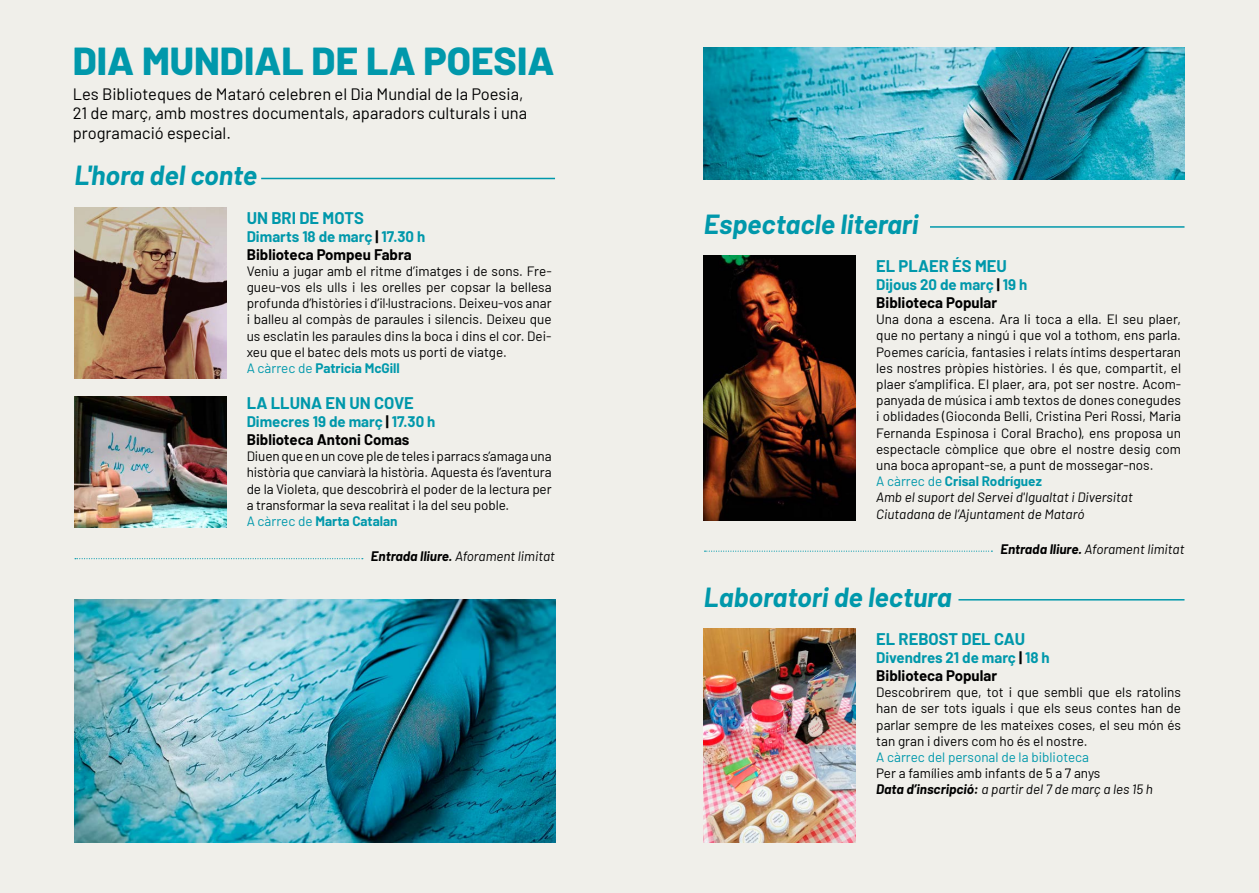
<style>
.page{position:relative;width:1259px;height:893px;background:#f0efea}
.page>*{position:absolute;margin:0;border:0;box-sizing:border-box;transform-origin:0 0}
.t1{font:800 39px "Barlow";color:#0098ab}
.t2{font:italic 700 27px "Barlow";color:#0098ab}
.t3{font:16.5px/19.8px "Barlow";color:#000}
.t4{font:700 16.5px "Barlow";color:#0098ab}
.t5{font:700 15px/18px "Barlow";color:#0098ab}
.t6{font:700 15px/18px "Barlow";color:#000}
.t7{font:13.5px/16.2px "Barlow";color:#000}
.t8{font:italic 13.5px "Barlow";color:#000}
.t9{font:13.5px "Barlow";color:#0098ab}
.s1{color:#0098ab}
.s2{font-family:"Program OT"}
.s3{font-weight:700;color:#0098ab}
.s4{color:#000}
.s5{font-weight:700}
.s6{font-style:italic}
.s7{font-weight:700;font-style:italic}
</style>
<div class="page">
<img style="left:704px;top:48px;width:480px;height:132px">
<img style="left:74px;top:207px;width:152px;height:171px">
<img style="left:74px;top:396px;width:152px;height:132px">
<hr style="left:261px;top:178px;width:294px;height:1px;background:#0098ab">
<img style="left:704px;top:256px;width:151px;height:264px">
<hr style="left:930px;top:226px;width:254px;height:2px;background:#0098ab">
<img style="left:704px;top:628px;width:151px;height:215px">
<hr style="left:958px;top:599px;width:226px;height:1px;background:#0098ab">
<svg style="left:704px;top:551px;width:288px;height:1px"></svg>
<svg style="left:75px;top:558px;width:288px;height:1px"></svg>
<img style="left:74px;top:600px;width:481px;height:243px">
<h1 class="t1" style="left:73px;top:32px;width:483px">DIA MUNDIAL DE LA POESIA</h1>
<p class="t3" style="left:73px;top:83px;width:456px">Les Biblioteques de Mataró celebren el Dia Mundial de la Poesia,<br>21 de març, amb mostres documentals, aparadors culturals i una programació especial.</p>
<h2 class="t2" style="left:74px;top:156px;width:184px">L'hora del conte</h2>
<p class="t4" style="left:247px;top:205px;width:119px">UN BRI DE MOTS</p>
<p class="t6" style="left:247px;top:226px;width:180px"><span class="s1">Dimarts 18 de març</span> | <span class="s1">17.30 h<br></span>Biblioteca Pompeu Fabra</p>
<p class="t7" style="left:247px;top:262px;width:306px">Veniu a jugar amb el ritme d’imatges i de sons. Fre&shy;gueu-vos els ulls i les orelles per copsar la bellesa profunda d’històries i d’i<span class="s2">l·l</span>ustracions. Deixeu-vos anar i balleu al compàs de paraules i silencis. Deixeu que us esclatin les paraules dins la boca i dins el cor. Dei&shy;xeu que el batec dels mots us porti de viatge.<br><span class="s1">A càrrec de</span> <span class="s3">Patricia McGill</span></p>
<p class="t4" style="left:247px;top:391px;width:169px">LA LLUNA EN UN COVE</p>
<p class="t5" style="left:247px;top:411px;width:190px">Dimecres 19 de març <span class="s4">|</span> 17.30 h<br><span class="s4">Biblioteca Antoni Comas</span></p>
<p class="t7" style="left:247px;top:447px;width:306px">Diuen que en un cove ple de teles i parracs s’amaga una història que canviarà la història. Aquesta és l’aventura de la Violeta, que descobrirà el poder de la lectura per a transformar la seva realitat i la del seu poble.<br><span class="s1">A càrrec de</span> <span class="s3">Marta Catalan</span></p>
<p class="t8" style="left:371px;top:546px;width:186px"><span class="s5">Entrada lliure.</span> Aforament limitat</p>
<h2 class="t2" style="left:704px;top:204px;width:216px">Espectacle literari</h2>
<p class="t4" style="left:876px;top:254px;width:132px">EL PLAER ÉS MEU</p>
<p class="t6" style="left:876px;top:274px;width:153px"><span class="s1">Dijous 20 de març</span> | <span class="s1">19 h<br></span>Biblioteca Popular</p>
<p class="t7" style="left:876px;top:310px;width:306px">Una dona a escena. Ara li toca a ella. El seu plaer, que no pertany a ningú i que vol a tothom, ens parla.<br>Poemes carícia, fantasies i relats íntims despertaran les nostres pròpies històries. I és que, compartit, el plaer s’amplifica. El plaer, ara, pot ser nostre. Acom&shy;panyada de música i amb textos de dones conegudes i oblidades (Gioconda Belli, Cristina Peri Rossi, Maria Fernanda Espinosa i Coral Bracho), ens proposa un espectacle còmplice que obre el nostre desig com una boca apropant-se, a punt de mossegar-nos.<br><span class="s1">A càrrec de</span> <span class="s3">Crisal Rodríguez<br></span><span class="s6">Amb el suport del Servei d'Igualtat i Diversitat Ciutadana de l’Ajuntament de Mataró</span></p>
<p class="t8" style="left:1000px;top:539px;width:186px"><span class="s5">Entrada lliure.</span> Aforament limitat</p>
<h2 class="t2" style="left:704px;top:577px;width:249px">Laboratori de lectura</h2>
<p class="t4" style="left:876px;top:627px;width:150px">EL REBOST DEL CAU</p>
<p class="t5" style="left:876px;top:647px;width:175px">Divendres 21 de març <span class="s4">|</span> 18 h<br><span class="s4">Biblioteca Popular</span></p>
<p class="t7" style="left:876px;top:683px;width:306px;text-align:justify">Descobrirem que, tot i que sembli que els ratolins han de ser tots iguals i que els seus contes han de parlar sempre de les mateixes coses, el seu món és tan gran i divers com ho és el nostre.</p>
<p class="t9" style="left:876px;top:747px;width:214px">A càrrec del personal de la biblioteca</p>
<p class="t7" style="left:876px;top:764px;width:278px">Per a famílies amb infants de 5 a 7 anys<br><span class="s7">Data d’inscripció:</span> <span class="s6">a partir del 7 de març a les 15 h</span></p>
</div>
